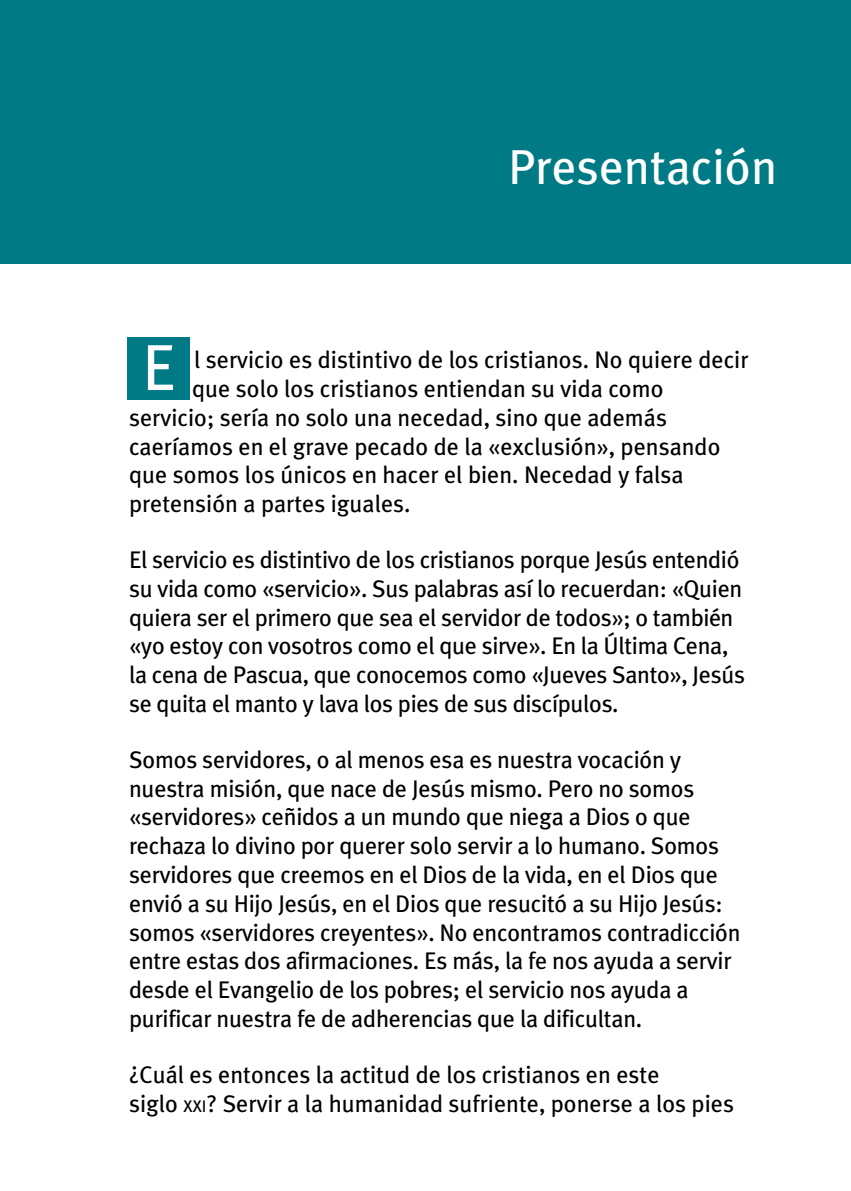
<style>
.page{position:relative;width:851px;height:1191px;background:#fff}
.page>*{position:absolute;margin:0;border:0;box-sizing:border-box;transform-origin:0 0}
.t1{font:65px "Meta Plus";color:#fff}
.t2{font:49px "Meta Plus";color:#fff}
.t3{font:24px/28.8px "Meta Plus";letter-spacing:-.01em;color:#000}
.s1{font-size:16.8px}
</style>
<div class="page">
<div style="left:0;top:0;width:850px;height:264px;background:#007b85"></div>
<div style="left:128px;top:337px;width:62px;height:62px;background:#007b85"></div>
<h2 class="t2" style="left:508px;top:138px;width:271px">Presentación</h2>
<h1 class="t1" style="left:142px;top:330px;width:35px">E</h1>
<p class="t3" style="left:194px;top:345px;width:556px">l servicio es distintivo de los cristianos. No quiere decir</p>
<p class="t3" style="left:192px;top:374px;width:473px">que solo los cristianos entiendan su vida como</p>
<p class="t3" style="left:129px;top:403px;width:539px">servicio; sería no solo una necedad, sino que además</p>
<p class="t3" style="left:129px;top:431px;width:593px">caeríamos en el grave pecado de la «exclusión», pensando</p>
<p class="t3" style="left:129px;top:460px;width:556px">que somos los únicos en hacer el bien. Necedad y falsa</p>
<p class="t3" style="left:129px;top:489px;width:283px">pretensión a partes iguales.</p>
<p class="t3" style="left:129px;top:545px;width:617px">El servicio es distintivo de los cristianos porque Jesús entendió su vida como «servicio». Sus palabras así lo recuerdan: «Quien quiera ser el primero que sea el servidor de todos»; o también «yo estoy con vosotros como el que sirve». En la Última Cena, la cena de Pascua, que conocemos como «Jueves Santo», Jesús se quita el manto y lava los pies de sus discípulos.</p>
<p class="t3" style="left:129px;top:744px;width:613px">Somos servidores, o al menos esa es nuestra vocación y nuestra misión, que nace de Jesús mismo. Pero no somos «servidores» ceñidos a un mundo que niega a Dios o que rechaza lo divino por querer solo servir a lo humano. Somos servidores que creemos en el Dios de la vida, en el Dios que envió a su Hijo Jesús, en el Dios que resucitó a su Hijo Jesús: somos «servidores creyentes». No encontramos contradicción entre estas dos afirmaciones. Es más, la fe nos ayuda a servir desde el Evangelio de los pobres; el servicio nos ayuda a purificar nuestra fe de adherencias que la dificultan.</p>
<p class="t3" style="left:129px;top:1059px;width:606px">¿Cuál es entonces la actitud de los cristianos en este<br>siglo <span class="s1">xxi</span>? Servir a la humanidad sufriente, ponerse a los pies</p>
</div>
